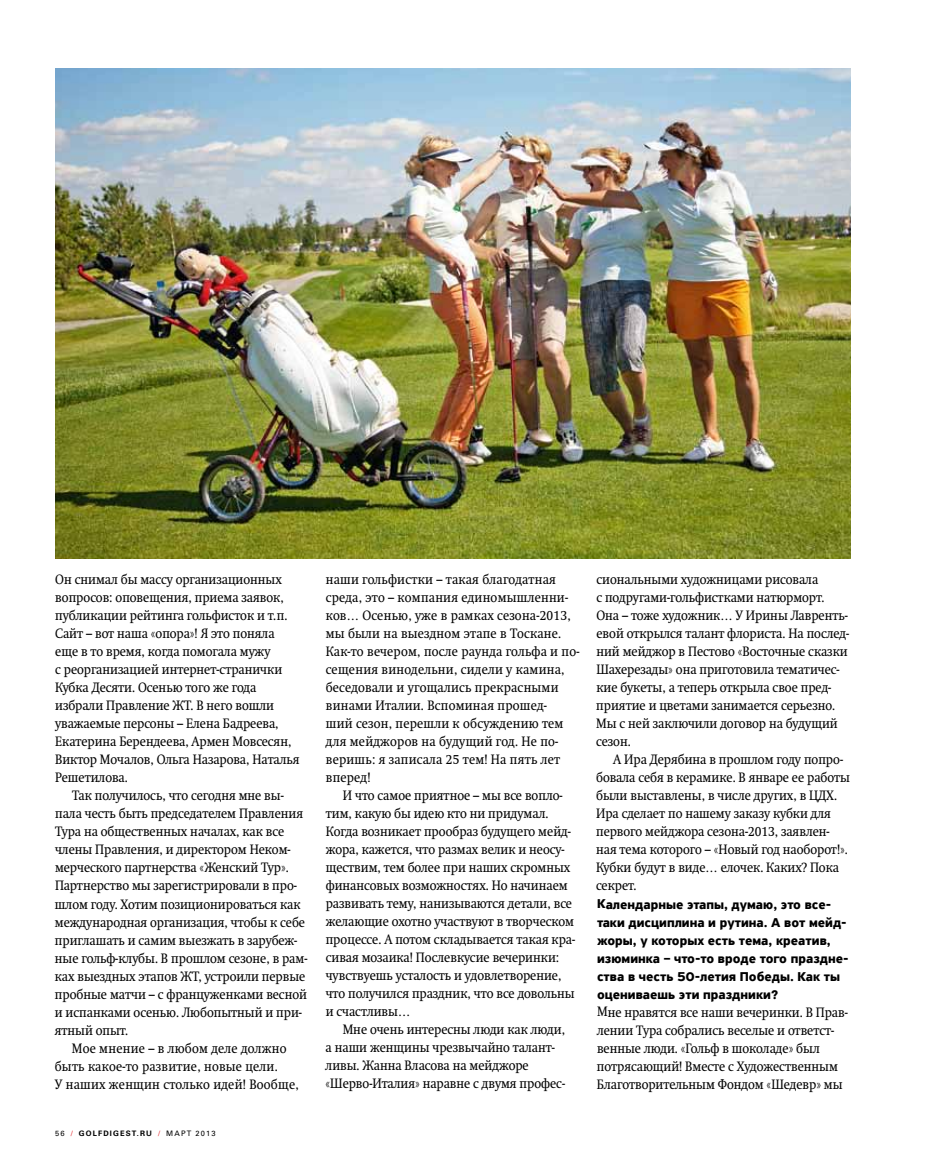
<style>
.page{position:relative;width:936px;height:1170px;background:#fff}
.page>*{position:absolute;margin:0;border:0;box-sizing:border-box;transform-origin:0 0}
.t1{font:13.5px/18px "Swift";color:#000;scale:.9 1}
.t2{font:13.5px/18px "Swift";letter-spacing:.02em;color:#000;scale:.9 1}
.t3{font:700 13.5px/18px "PF Highway Sans Pro";color:#000}
.t4{font:700 7.5px "Univers C";letter-spacing:.15em;color:#000}
.s1{font-weight:400}
.s2{font-weight:400;color:#e41b21}
</style>
<div class="page">
<img style="left:55px;top:68px;width:795px;height:490px">
<p class="t1" style="left:55px;top:570px;width:273px">Он снимал бы массу организационных вопросов: оповещения, приема заявок, публикации рейтинга гольфисток и т.п.<br>Сайт – вот наша «опора»! Я это поняла еще в то время, когда помогала мужу<br>с реорганизацией интернет-странички Кубка Десяти. Осенью того же года избрали Правление ЖТ. В него вошли уважаемые персоны – Елена Бадреева, Екатерина Берендеева, Армен Мовсесян, Виктор Мочалов, Ольга Назарова, Наталья Решетилова.</p>
<p class="t1" style="left:72px;top:786px;width:236px">Так получилось, что сегодня мне вы-</p>
<p class="t1" style="left:55px;top:804px;width:277px">пала честь быть председателем Правления</p>
<p class="t1" style="left:55px;top:822px;width:256px">Тура на общественных началах, как все</p>
<p class="t1" style="left:55px;top:840px;width:263px">члены Правления, и директором Неком-</p>
<p class="t1" style="left:55px;top:858px;width:261px">мерческого партнерства «Женский Тур».</p>
<p class="t1" style="left:55px;top:876px;width:270px">Партнерство мы зарегистрировали в про-</p>
<p class="t1" style="left:55px;top:894px;width:274px">шлом году. Хотим позиционироваться как</p>
<p class="t1" style="left:55px;top:912px;width:279px">международная организация, чтобы к себе</p>
<p class="t1" style="left:55px;top:930px;width:271px">приглашать и самим выезжать в зарубеж-</p>
<p class="t1" style="left:55px;top:948px;width:282px">ные гольф-клубы. В прошлом сезоне, в рам-</p>
<p class="t1" style="left:55px;top:966px;width:280px">ках выездных этапов ЖТ, устроили первые</p>
<p class="t1" style="left:55px;top:984px;width:282px">пробные матчи – с француженками весной</p>
<p class="t1" style="left:55px;top:1002px;width:276px">и испанками осенью. Любопытный и при-</p>
<p class="t1" style="left:55px;top:1020px;width:83px">ятный опыт.</p>
<p class="t2" style="left:72px;top:1038px;width:240px">Мое мнение – в любом деле должно</p>
<p class="t2" style="left:55px;top:1056px;width:249px">быть какое-то развитие, новые цели.</p>
<p class="t2" style="left:55px;top:1074px;width:272px">У наших женщин столько идей! Вообще,</p>
<p class="t4" style="left:55px;top:1128px;width:162px"><span class="s1">56</span> <span class="s2">/</span> GOLFDIGEST.ru <span class="s2">/</span> <span class="s1">март 2013</span></p>
<p class="t2" style="left:326px;top:570px;width:283px">наши гольфистки – такая благодатная среда, это – компания единомышленни&shy;ков… Осенью, уже в рамках сезона-2013, мы были на выездном этапе в Тоскане.<br>Как-то вечером, после раунда гольфа и по&shy;сещения винодельни, сидели у камина, беседовали и угощались прекрасными винами Италии. Вспоминая прошед-<br>ший сезон, перешли к обсуждению тем для мейджоров на будущий год. Не по&shy;веришь: я записала 25 тем! На пять лет вперед!</p>
<p class="t1" style="left:325px;top:786px;width:279px;text-indent:17px">И что самое приятное – мы все вопло&shy;тим, какую бы идею кто ни придумал.<br>Когда возникает прообраз будущего мейд&shy;жора, кажется, что размах велик и неосу&shy;ществим, тем более при наших скромных финансовых возможностях. Но начинаем развивать тему, нанизываются детали, все желающие охотно участвуют в творческом процессе. А потом складывается такая кра&shy;сивая мозаика! Послевкусие вечеринки: чувствуешь усталость и удовлетворение, что получился праздник, что все довольны и счастливы…</p>
<p class="t1" style="left:325px;top:1020px;width:267px;text-indent:17px">Мне очень интересны люди как люди, а наши женщины чрезвычайно талант&shy;ливы. Жанна Власова на мейджоре «Шерво-Италия» наравне с двумя профес-</p>
<p class="t1" style="left:596px;top:570px;width:282px">сиональными художницами рисовала<br>с подругами-гольфистками натюрморт.<br>Она – тоже художник… У Ирины Лавренть&shy;евой открылся талант флориста. На послед&shy;ний мейджор в Пестово «Восточные сказки Шахерезады» она приготовила тематичес&shy;кие букеты, а теперь открыла свое пред&shy;приятие и цветами занимается серьезно.<br>Мы с ней заключили договор на будущий сезон.</p>
<p class="t1" style="left:596px;top:750px;width:283px;text-indent:17px">А Ира Дерябина в прошлом году попро&shy;бовала себя в керамике. В январе ее работы были выставлены, в числе других, в ЦДХ.<br>Ира сделает по нашему заказу кубки для первого мейджора сезона-2013, заявлен&shy;ная тема которого – «Новый год наоборот!».<br>Кубки будут в виде… елочек. Каких? Пока секрет.</p>
<p class="t3" style="left:597px;top:895px;width:253px">Календарные этапы, думаю, это все&shy;таки дисциплина и рутина. А вот мейд&shy;жоры, у которых есть тема, креатив, изюминка – что-то вроде того праздне&shy;ства в честь 50-летия Победы. Как ты оцениваешь эти праздники?</p>
<p class="t1" style="left:597px;top:1002px;width:280px">Мне нравятся все наши вечеринки. В Прав&shy;лении Тура собрались веселые и ответст&shy;венные люди. «Гольф в шоколаде» был потрясающий! Вместе с Художественным Благотворительным Фондом «Шедевр» мы</p>
</div>
